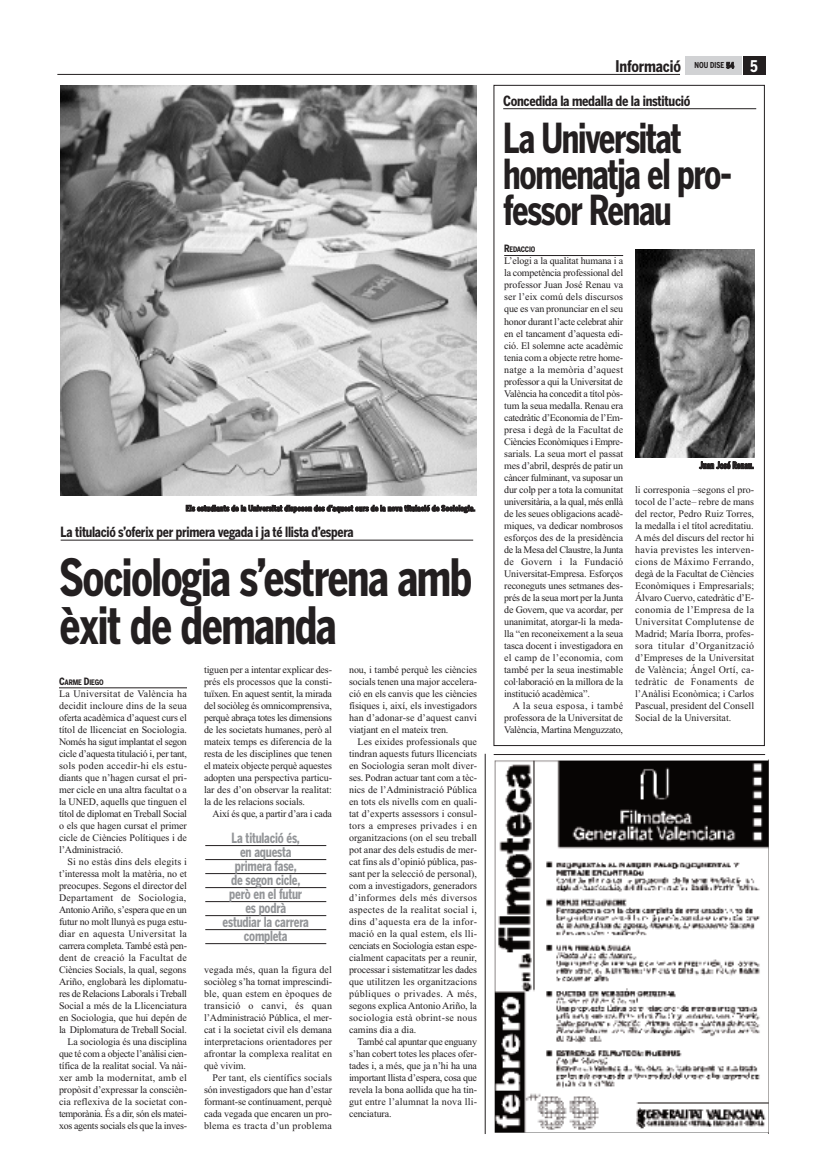
<style>
.page{position:relative;width:820px;height:1163px;background:#fff}
.page>*{position:absolute;margin:0;border:0;box-sizing:border-box;transform-origin:0 0}
.t1{font:700 51px/48px "Benton Gothic Cond";letter-spacing:-.035em;color:#231f20;scale:.91 1}
.t2{font:700 41px/36px "Benton Gothic Cond";letter-spacing:-.04em;color:#231f20;scale:.89 1}
.t3{font:700 16px "Benton Gothic Cond";letter-spacing:-.01em;color:#231f20}
.t4{font:700 14px/14px "Benton Gothic Cond";letter-spacing:-.015em;color:#939598;text-align:center;scale:.9 1}
.t5{font:700 14px "Benton Gothic Cond";letter-spacing:-.02em;color:#231f20}
.t6{font:10px/12px "Times New Roman";letter-spacing:-.01em;color:#231f20;text-align:justify}
.t7{font:700 9.5px "Benton Gothic Cond";letter-spacing:-.005em;color:#231f20;scale:.85 1}
.t8{font:700 8px "Benton Gothic Cond";letter-spacing:-.005em;color:#231f20}
.t9{font:700 7.5px "Benton Gothic Cond";letter-spacing:-.02em;color:#231f20}
.s1{font-size:10px}
.s2{color:#fff}
</style>
<div class="page">
<hr style="left:504px;top:255px;width:119px;height:1px;background:#231f20">
<div style="left:742px;top:56px;width:23px;height:18px;background:#231f20"></div>
<div style="left:685px;top:56px;width:56px;height:18px;background:#d1d2d4"></div>
<hr style="left:57px;top:74px;width:622px;height:1px;background:#231f20">
<hr style="left:59px;top:687px;width:128px;height:1px;background:#231f20">
<hr style="left:61px;top:540px;width:412px;height:1px;background:#231f20">
<hr style="left:503px;top:108px;width:253px;height:1px;background:#231f20">
<img style="left:60px;top:86px;width:416px;height:409px">
<img style="left:635px;top:249px;width:119px;height:208px">
<hr style="left:205px;top:845px;width:121px;height:1px;background:#231f20">
<hr style="left:205px;top:859px;width:121px;height:1px;background:#231f20">
<hr style="left:205px;top:873px;width:121px;height:1px;background:#231f20">
<hr style="left:205px;top:887px;width:121px;height:1px;background:#231f20">
<hr style="left:205px;top:901px;width:121px;height:1px;background:#231f20">
<hr style="left:205px;top:915px;width:121px;height:1px;background:#231f20">
<hr style="left:205px;top:929px;width:121px;height:1px;background:#231f20">
<hr style="left:205px;top:943px;width:121px;height:1px;background:#231f20">
<img style="left:494px;top:760px;width:274px;height:373px">
<hr style="left:493px;top:754px;width:271px;height:1px;background:#231f20">
<hr style="left:484px;top:753px;width:1px;height:380px;background:#231f20">
<p class="t8" style="left:186px;top:503px;width:291px">Els estudiants de la Universitat disposen des d’aquest curs de la nova titulació de Sociologia.</p>
<h3 class="t5" style="left:61px;top:524px;width:294px">La titulació s’oferix per primera vegada i ja té llista d’espera</h3>
<h1 class="t1" style="left:60px;top:554px;width:455px">Sociologia s’estrena amb èxit de demanda</h1>
<p class="t9" style="left:59px;top:677px;width:46px"><span class="s1">C</span>ARME <span class="s1">D</span>IEGO</p>
<p class="t6" style="left:59px;top:687px;width:129px">La Universitat de València ha decidit incloure dins de la seua oferta acadèmica d’aquest curs el títol de llicenciat en Sociologia.<br>Només ha sigut implantat el segon cicle d’aquesta titulació i, per tant, sols poden accedir-hi els estu&shy;diants que n’hagen cursat el pri&shy;mer cicle en una altra facultat o a la UNED, aquells que tinguen el títol de diplomat en Treball Social o els que hagen cursat el primer cicle de Ciències Polítiques i de l’Administració.</p>
<p class="t6" style="left:59px;top:855px;width:129px;text-align:right">Si no estàs dins dels elegits i t’interessa molt la matèria, no et preocupes. Segons el director del<br>Departament de Sociologia,<br>AntonioAriño, s’espera que en un futur no molt llunyà es puga estu&shy;diar en aquesta Universitat la carrera completa. També està pen&shy;dent de creació la Facultat de<br>Ciències Socials, la qual, segons<br>Ariño, englobarà les diplomatu&shy;res de Relacions Laborals i Treball<br>Social a més de la Llicenciatura en Sociologia, que hui depén de la Diplomatura de Treball Social.<br>La sociologia és una disciplina que té com a objecte l’anàlisi cien&shy;tífica de la realitat social. Va nài&shy;xer amb la modernitat, amb el propòsit d’expressar la conscièn&shy;cia reflexiva de la societat con&shy;temporània. És a dir, són els matei&shy;xos agents socials els que la inves-</p>
<p class="t6" style="left:204px;top:663px;width:129px">tiguen per a intentar explicar des&shy;prés els processos que la consti&shy;tuïxen. En aquest sentit, la mirada del sociòleg és omnicomprensiva, perquè abraça totes les dimensions de les societats humanes, però al mateix temps es diferencia de la resta de les disciplines que tenen el mateix objecte perquè aquestes adopten una perspectiva particu&shy;lar des d’on observar la realitat: la de les relacions socials.</p>
<p class="t6" style="left:212px;top:807px;width:121px">Així és que, a partir d’ara i cada</p>
<h3 class="t4" style="left:222px;top:830px;width:97px">La titulació és,<br>en aquesta primera fase,<br>de segon cicle, però en el futur es podrà<br>estudiar la carrera completa</h3>
<p class="t6" style="left:204px;top:963px;width:129px">vegada més, quan la figura del sociòleg s’ha tornat imprescindi&shy;ble, quan estem en èpoques de transició o canvi, és quan l’Administració Pública, el mer&shy;cat i la societat civil els demana interpretacions orientadores per afrontar la complexa realitat en què vivim.</p>
<p class="t6" style="left:204px;top:1071px;width:129px;text-indent:9px">Per tant, els científics socials són investigadors que han d’estar formant-se contínuament, perquè cada vegada que encaren un pro&shy;blema es tracta d’un problema</p>
<p class="t6" style="left:349px;top:663px;width:129px">nou, i també perquè les ciències socials tenen una major accelera&shy;ció en els canvis que les ciències físiques i, així, els investigadors han d’adonar-se d’aquest canvi viatjant en el mateix tren.</p>
<p class="t6" style="left:349px;top:735px;width:129px;text-indent:9px">Les eixides professionals que tindran aquests futurs llicenciats en Sociologia seran molt diver&shy;ses. Podran actuar tant com a tèc&shy;nics de l’Administració Pública en tots els nivells com en quali&shy;tat d’experts assessors i consul&shy;tors a empreses privades i en organitzacions (on el seu treball pot anar des dels estudis de mer&shy;cat fins als d’opinió pública, pas&shy;sant per la selecció de personal), com a investigadors, generadors d’informes dels més diversos aspectes de la realitat social i, dins d’aquesta era de la infor&shy;mació en la qual estem, els lli&shy;cenciats en Sociologia estan espe&shy;cialment capacitats per a reunir, processar i sistematitzar les dades que utilitzen les organitzacions públiques o privades. A més, segons explica Antonio Ariño, la sociologia està obrint-se nous camins dia a dia.</p>
<p class="t6" style="left:349px;top:1035px;width:129px;text-indent:9px">També cal apuntar que enguany s’han cobert totes les places ofer&shy;tades i, a més, que ja n’hi ha una important llista d’espera, cosa que revela la bona aollida que ha tin&shy;gut entre l’alumnat la nova lli&shy;cenciatura.</p>
<h3 class="t3" style="left:615px;top:57px;width:144px">Informació <sup>NOU</sup> <sup>DISE</sup> <sup>54</sup> <span class="s2">5</span></h3>
<h3 class="t5" style="left:503px;top:93px;width:189px">Concedida la medalla de la institució</h3>
<h2 class="t2" style="left:503px;top:121px;width:258px">La Universitat homenatja el pro&shy;fessor Renau</h2>
<p class="t9" style="left:504px;top:245px;width:33px"><span class="s1">R</span>EDACCIO</p>
<p class="t6" style="left:504px;top:255px;width:120px">L’elogi a la qualitat humana i a la competència professional del professor Juan José Renau va ser l’eix comú dels discursos que es van pronunciar en el seu honor durant l’acte celebrat ahir en el tancament d’aquesta edi&shy;ció. El solemne acte acadèmic tenia com a objecte retre home&shy;natge a la memòria d’aquest professor a qui la Universitat de València ha concedit a títol pòs&shy;tum la seua medalla. Renau era catedràtic d’Economia de l’Em&shy;presa i degà de la Facultat de Ciències Econòmiques i Empre&shy;sarials. La seua mort el passat mes d’abril, després de patir un càncer fulminant, va suposar un dur colp per a tota la comunitat universitària, a la qual, més enllà de les seues obligacions acadè&shy;miques, va dedicar nombrosos esforços des de la presidència de la Mesa del Claustre, la Junta de Govern i la Fundació Universitat-Empresa. Esforços reconeguts unes setmanes des&shy;prés de la seua mort per la Junta de Govern, que va acordar, per unanimitat, atorgar-li la meda&shy;lla “en reconeixement a la seua tasca docent i investigadora en el camp de l’economia, com també per la seua inestimable col·laboració en la millora de la institució acadèmica”.</p>
<p class="t6" style="left:504px;top:699px;width:120px;text-indent:9px">A la seua esposa, i també professora de la Universitat de València, Martina Menguzzato,</p>
<p class="t7" style="left:699px;top:459px;width:66px">Juan José Renau.</p>
<p class="t6" style="left:635px;top:483px;width:120px">li corresponia –segons el pro&shy;tocol de l’acte– rebre de mans del rector, Pedro Ruiz Torres, la medalla i el títol acreditatiu.<br>A més del discurs del rector hi havia previstes les interven&shy;cions de Máximo Ferrando, degà de la Facultat de Ciències Econòmiques i Empresarials; Álvaro Cuervo, catedràtic d’E&shy;conomia de l’Empresa de la Universitat Complutense de Madrid; María Iborra, profes&shy;sora titular d’Organització d’Empreses de la Universitat de València; Ángel Ortí, ca&shy;tedràtic de Fonaments de l’Anàlisi Econòmica; i Carlos Pascual, president del Consell Social de la Universitat.</p>
</div>
